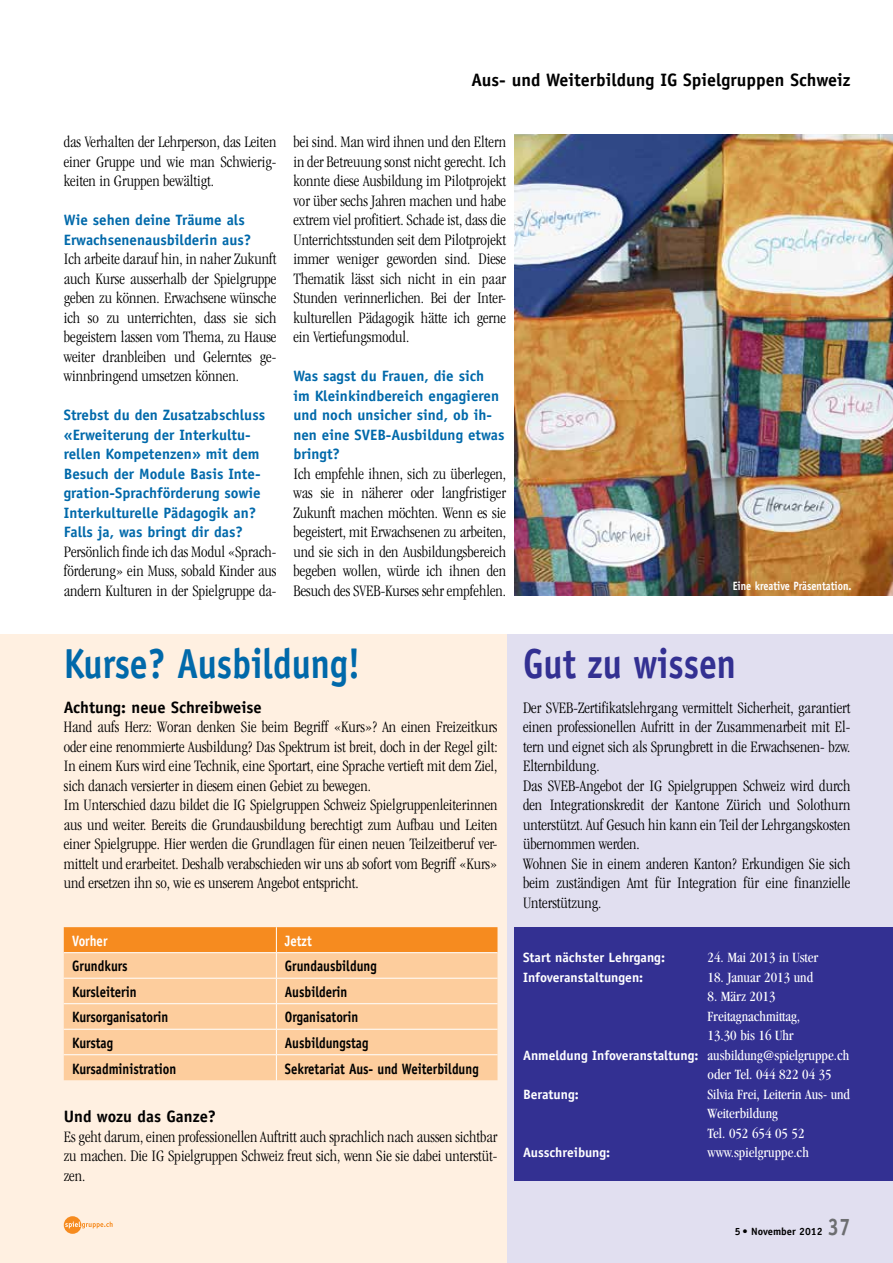
<style>
.page{position:relative;width:893px;height:1263px;background:#fff}
.page>*{position:absolute;margin:0;border:0;box-sizing:border-box;transform-origin:0 0}
.t1{font:700 42px "Officina Sans";color:#0069aa;scale:.85 1}
.t2{font:700 42px "Officina Sans";color:#333092;scale:.85 1}
.t3{font:700 24px "Officina Sans";color:#6d6e71;scale:.85 1}
.t4{font:700 18px "Officina Sans";color:#000}
.t5{font:300 condensed 16.5px/19.5px "Garamond";color:#000;text-align:justify}
.t6{font:700 16.5px "Officina Sans";color:#000}
.t7{font:700 15px/19.5px "Officina Sans";color:#0069aa}
.t8{font:700 15px "Officina Sans";color:#000;scale:.85 1}
.t9{font:700 15px "Officina Sans";color:#fff;scale:.85 1}
.t10{font:condensed 14.7px/19.5px "Garamond";color:#fff}
.t11{font:700 13.5px "Officina Sans";color:#fff}
.t12{font:700 12px "Officina Sans";color:#fff;scale:.85 1}
.t13{font:700 10.5px "Officina Sans";color:#000}
.s1{font-family:"Garamond";font-weight:400;font-stretch:condensed;font-size:14.7px}
</style>
<div class="page">
<div style="left:506px;top:635px;width:387px;height:628px;background:#e1dff0"></div>
<div style="left:0;top:635px;width:506px;height:628px;background:#fff0e1"></div>
<div style="left:64px;top:1216px;width:17px;height:18px;background:#f68b1f;border-radius:50%"></div>
<svg style="left:65px;top:1221px;width:48px;height:7px"></svg>
<div style="left:514px;top:927px;width:379px;height:254px;background:#333092"></div>
<svg style="left:64px;top:927px;width:433px;height:153px;background:#fbc48b"></svg>
<img style="left:514px;top:134px;width:379px;height:462px">
<p class="t4" style="left:471px;top:69px;width:380px">Aus- und Weiterbildung IG Spielgruppen Schweiz</p>
<p class="t5" style="left:64px;top:132px;width:214px">das Verhalten der Lehrperson, das Leiten einer Gruppe und wie man Schwierig&shy;keiten in Gruppen bewältigt.</p>
<p class="t7" style="left:64px;top:210px;width:189px">Wie sehen deine Träume als<br>Erwachsenenausbilderin aus?</p>
<p class="t5" style="left:64px;top:249px;width:214px">Ich arbeite darauf hin, in naher Zukunft auch Kurse ausserhalb der Spielgruppe geben zu können. Erwachsene wünsche ich so zu unterrichten, dass sie sich begeistern lassen vom Thema, zu Hause weiter dranbleiben und Gelerntes ge&shy;winnbringend umsetzen können.</p>
<p class="t7" style="left:64px;top:405px;width:203px">Strebst du den Zusatzabschluss «Erweiterung der Interkultu&shy;rellen Kompetenzen» mit dem<br>Besuch der Module Basis Inte&shy;gration-Sprachförderung sowie<br>Interkulturelle Pädagogik an?<br>Falls ja, was bringt dir das?</p>
<p class="t5" style="left:64px;top:542px;width:214px">Persönlich finde ich das Modul «Sprach&shy;förderung» ein Muss, sobald Kinder aus andern Kulturen in der Spielgruppe da-</p>
<p class="t5" style="left:293px;top:132px;width:214px">bei sind. Man wird ihnen und den Eltern in der Betreuung sonst nicht gerecht. Ich konnte diese Ausbildung im Pilotprojekt vor über sechs Jahren machen und habe extrem viel profitiert. Schade ist, dass die Unterrichtsstunden seit dem Pilotprojekt immer weniger geworden sind. Diese Thematik lässt sich nicht in ein paar Stunden verinnerlichen. Bei der Inter&shy;kulturellen Pädagogik hätte ich gerne ein Vertiefungsmodul.</p>
<p class="t7" style="left:293px;top:366px;width:213px">Was sagst du Frauen, die sich<br>im Kleinkindbereich engagieren und noch unsicher sind, ob ih&shy;nen eine SVEB-Ausbildung etwas bringt?</p>
<p class="t5" style="left:293px;top:464px;width:214px">Ich empfehle ihnen, sich zu überlegen, was sie in näherer oder langfristiger Zukunft machen möchten. Wenn es sie begeistert, mit Erwachsenen zu arbeiten, und sie sich in den Ausbildungsbereich begeben wollen, würde ich ihnen den Besuch des SVEB-Kurses sehr empfehlen.</p>
<p class="t12" style="left:733px;top:578px;width:141px">Eine kreative Präsentation.</p>
<h1 class="t1" style="left:64px;top:637px;width:351px">Kurse? Ausbildung!</h1>
<p class="t6" style="left:64px;top:697px;width:200px">Achtung: neue Schreibweise</p>
<p class="t5" style="left:64px;top:717px;width:435px;text-align:left">Hand aufs Herz: Woran denken Sie beim Begriff «Kurs»? An einen Freizeitkurs oder eine renommierte Ausbildung? Das Spektrum ist breit, doch in der Regel gilt:<br>In einem Kurs wird eine Technik, eine Sportart, eine Sprache vertieft mit dem Ziel, sich danach versierter in diesem einen Gebiet zu bewegen.<br>Im Unterschied dazu bildet die IG Spielgruppen Schweiz Spielgruppenleiterinnen aus und weiter. Bereits die Grundausbildung berechtigt zum Aufbau und Leiten einer Spielgruppe. Hier werden die Grundlagen für einen neuen Teilzeitberuf ver&shy;mittelt und erarbeitet. Deshalb verabschieden wir uns ab sofort vom Begriff «Kurs» und ersetzen ihn so, wie es unserem Angebot entspricht.</p>
<p class="t9" style="left:72px;top:931px;width:43px">Vorher</p>
<p class="t9" style="left:285px;top:931px;width:33px">Jetzt</p>
<p class="t8" style="left:72px;top:957px;width:67px">Grundkurs</p>
<p class="t8" style="left:285px;top:957px;width:110px">Grundausbildung</p>
<p class="t8" style="left:72px;top:982px;width:77px">Kursleiterin</p>
<p class="t8" style="left:285px;top:982px;width:75px">Ausbilderin</p>
<p class="t8" style="left:72px;top:1008px;width:115px">Kursorganisatorin</p>
<p class="t8" style="left:285px;top:1008px;width:88px">Organisatorin</p>
<p class="t8" style="left:72px;top:1033px;width:50px">Kurstag</p>
<p class="t8" style="left:285px;top:1033px;width:100px">Ausbildungstag</p>
<p class="t8" style="left:72px;top:1059px;width:124px">Kursadministration</p>
<p class="t8" style="left:285px;top:1059px;width:230px">Sekretariat Aus- und Weiterbildung</p>
<p class="t6" style="left:64px;top:1106px;width:154px">Und wozu das Ganze?</p>
<p class="t5" style="left:64px;top:1127px;width:435px">Es geht darum, einen professionellen Auftritt auch sprachlich nach aussen sichtbar zu machen. Die IG Spielgruppen Schweiz freut sich, wenn Sie sie dabei unterstüt&shy;zen.</p>
<h1 class="t2" style="left:523px;top:637px;width:252px">Gut zu wissen</h1>
<p class="t5" style="left:523px;top:698px;width:329px;text-align:left">Der SVEB-Zertifikatslehrgang vermittelt Sicherheit, garantiert einen professionellen Aufritt in der Zusammenarbeit mit El&shy;tern und eignet sich als Sprungbrett in die Erwachsenen- bzw.<br>Elternbildung.<br>Das SVEB-Angebot der IG Spielgruppen Schweiz wird durch den Integrationskredit der Kantone Zürich und Solothurn unterstützt. Auf Gesuch hin kann ein Teil der Lehrgangskosten übernommen werden.<br>Wohnen Sie in einem anderen Kanton? Erkundigen Sie sich beim zuständigen Amt für Integration für eine finanzielle Unterstützung.</p>
<p class="t11" style="left:523px;top:949px;width:144px">Start nächster Lehrgang:</p>
<p class="t10" style="left:707px;top:947px;width:112px">24. Mai 2013 in Uster</p>
<p class="t11" style="left:523px;top:968px;width:122px">Infoveranstaltungen:</p>
<p class="t10" style="left:707px;top:967px;width:107px">18. Januar 2013 und</p>
<p class="t10" style="left:707px;top:986px;width:94px">8. März 2013<br>Freitagnachmittag,<br>13.30 bis 16 Uhr</p>
<p class="t11" style="left:523px;top:1046px;width:328px">Anmeldung Infoveranstaltung: <span class="s1">ausbildung@spielgruppe.ch</span></p>
<p class="t10" style="left:707px;top:1064px;width:126px">oder Tel. 044 822 04 35</p>
<p class="t11" style="left:523px;top:1085px;width:57px">Beratung:</p>
<p class="t10" style="left:707px;top:1084px;width:144px">Silvia Frei, Leiterin Aus- und<br>Weiterbildung<br>Tel. 052 654 05 52</p>
<p class="t11" style="left:523px;top:1144px;width:89px">Ausschreibung:</p>
<p class="t10" style="left:707px;top:1142px;width:103px">www.spielgruppe.ch</p>
<p class="t13" style="left:735px;top:1225px;width:89px">5 • November 2012</p>
<h2 class="t3" style="left:828px;top:1212px;width:28px">37</h2>
</div>
